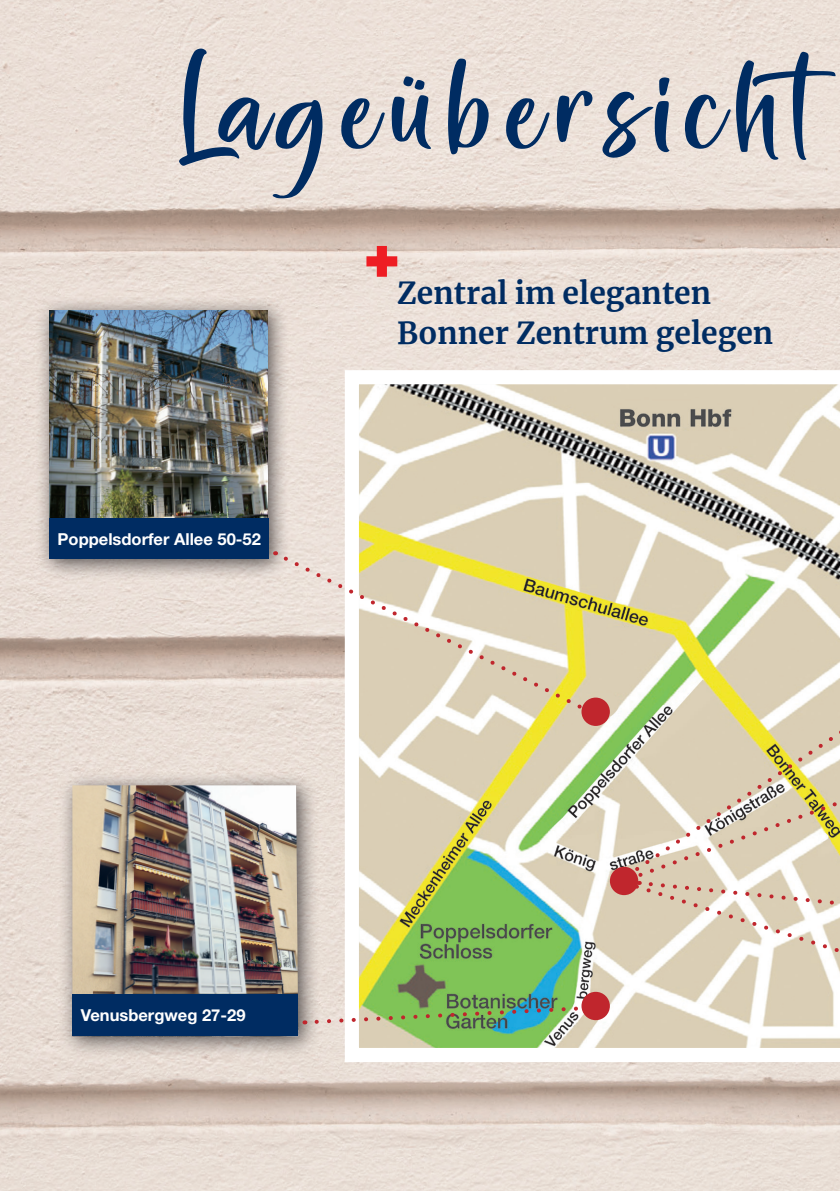
<style>
.page{position:relative;width:840px;height:1191px;background:#fff}
.page>*{position:absolute;margin:0;border:0;box-sizing:border-box;transform-origin:0 0}
.t1{font:120px "Astral Sisters";letter-spacing:.1em;color:#002c62}
.t2{font:700 30px/40px "Merriweather";color:#002c62}
.t3{font:700 16.4px "Helvetica Neue LT Std";color:#fff}
</style>
<div class="page">
<img style="left:0;top:0;width:839px;height:1191px">
<div style="left:35px;top:296px;width:255px;height:284px;background:#231f20;opacity:.75"></div>
<img style="left:49px;top:310px;width:218px;height:208px">
<div style="left:49px;top:518px;width:219px;height:41px;background:#002c62"></div>
<svg style="left:344px;top:370px;width:495px;height:692px"></svg>
<div style="left:581px;top:991px;width:28px;height:29px;background:#c0262d;border-radius:50%"></div>
<div style="left:609px;top:866px;width:29px;height:29px;background:#c0262d;border-radius:50%"></div>
<div style="left:581px;top:697px;width:28px;height:29px;background:#c0262d;border-radius:50%"></div>
<svg style="left:366px;top:246px;width:31px;height:31px"></svg>
<div style="left:58px;top:771px;width:263px;height:287px;background:#231f20;opacity:.75"></div>
<img style="left:72px;top:785px;width:226px;height:209px">
<div style="left:72px;top:994px;width:226px;height:42px;background:#002c62"></div>
<svg style="left:280px;top:553px;width:315px;height:164px"></svg>
<svg style="left:312px;top:1003px;width:284px;height:23px;background:#91b086"></svg>
<svg style="left:624px;top:877px;width:216px;height:155px"></svg>
<svg style="left:621px;top:557px;width:218px;height:324px"></svg>
<h1 class="t1" style="left:176px;top:22px;width:701px">Lageübersicht</h1>
<p class="t3" style="left:58px;top:529px;width:205px">Poppelsdorfer Allee 50-52</p>
<h2 class="t2" style="left:397px;top:272px;width:377px">Zentral im eleganten<br>Bonner Zentrum gelegen</h2>
<p class="t3" style="left:81px;top:1005px;width:166px">Venusbergweg 27-29</p>
</div>
